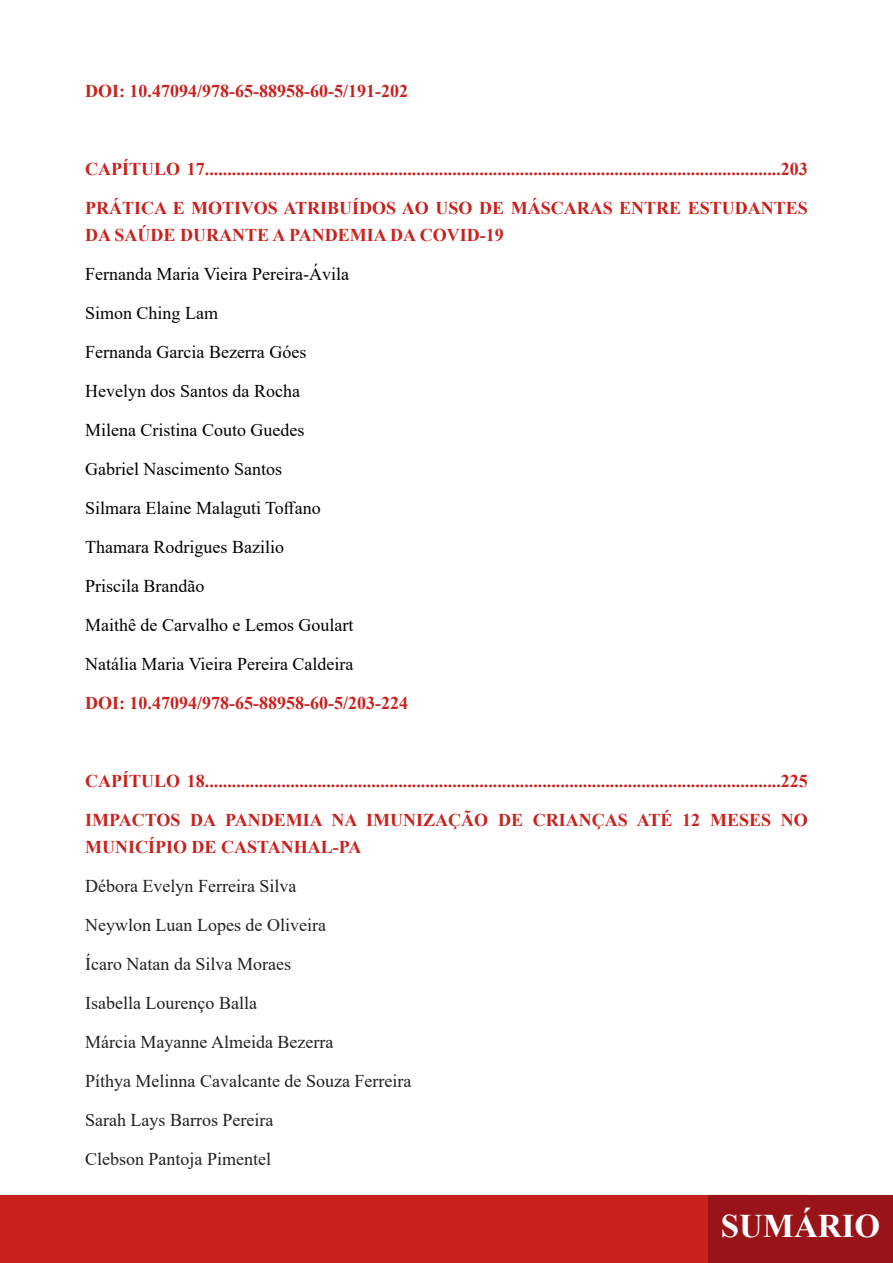
<style>
.page{position:relative;width:893px;height:1263px;background:#fff}
.page>*{position:absolute;margin:0;border:0;box-sizing:border-box;transform-origin:0 0}
.t1{font:700 33px "Times New Roman";color:#fff}
.t2{font:700 18px/27px "Times New Roman";color:#c9211e}
.t3{font:18px "Times New Roman";color:#000}
.t4{font:18px "Times New Roman";color:#231f20}
</style>
<div class="page">
<div style="left:0;top:1195px;width:810px;height:68px;background:#c9211e"></div>
<div style="left:709px;top:1196px;width:183px;height:66px;background:#991418"></div>
<div style="left:708px;top:1195px;width:185px;height:68px;border:2px solid #991418"></div>
<p class="t2" style="left:85px;top:77px;width:324px">DOI: 10.47094/978-65-88958-60-5/191-202</p>
<p class="t2" style="left:85px;top:155px;width:724px">CAPÍTULO 17................................................................................................................................203</p>
<p class="t2" style="left:85px;top:194px;width:724px">PRÁTICA E MOTIVOS ATRIBUÍDOS AO USO DE MÁSCARAS ENTRE ESTUDANTES<br>DA SAÚDE DURANTE A PANDEMIA DA COVID-19</p>
<p class="t3" style="left:85px;top:262px;width:265px">Fernanda Maria Vieira Pereira-Ávila</p>
<p class="t3" style="left:85px;top:301px;width:135px">Simon Ching Lam</p>
<p class="t3" style="left:85px;top:340px;width:223px">Fernanda Garcia Bezerra Góes</p>
<p class="t3" style="left:85px;top:379px;width:216px">Hevelyn dos Santos da Rocha</p>
<p class="t3" style="left:85px;top:418px;width:221px">Milena Cristina Couto Guedes</p>
<p class="t3" style="left:85px;top:457px;width:198px">Gabriel Nascimento Santos</p>
<p class="t3" style="left:85px;top:496px;width:237px">Silmara Elaine Malaguti Toffano</p>
<p class="t3" style="left:85px;top:535px;width:200px">Thamara Rodrigues Bazilio</p>
<p class="t3" style="left:85px;top:574px;width:121px">Priscila Brandão</p>
<p class="t3" style="left:85px;top:613px;width:270px">Maithê de Carvalho e Lemos Goulart</p>
<p class="t3" style="left:85px;top:652px;width:270px">Natália Maria Vieira Pereira Caldeira</p>
<p class="t2" style="left:85px;top:689px;width:324px">DOI: 10.47094/978-65-88958-60-5/203-224</p>
<p class="t2" style="left:85px;top:767px;width:724px">CAPÍTULO 18................................................................................................................................225</p>
<p class="t2" style="left:85px;top:806px;width:724px">IMPACTOS DA PANDEMIA NA IMUNIZAÇÃO DE CRIANÇAS ATÉ 12 MESES NO<br>MUNICÍPIO DE CASTANHAL-PA</p>
<p class="t4" style="left:85px;top:874px;width:213px">Débora Evelyn Ferreira Silva</p>
<p class="t4" style="left:85px;top:913px;width:242px">Neywlon Luan Lopes de Oliveira</p>
<p class="t4" style="left:85px;top:952px;width:207px">Ícaro Natan da Silva Moraes</p>
<p class="t4" style="left:85px;top:991px;width:173px">Isabella Lourenço Balla</p>
<p class="t4" style="left:85px;top:1030px;width:250px">Márcia Mayanne Almeida Bezerra</p>
<p class="t4" style="left:85px;top:1069px;width:328px">Píthya Melinna Cavalcante de Souza Ferreira</p>
<p class="t4" style="left:85px;top:1108px;width:190px">Sarah Lays Barros Pereira</p>
<p class="t4" style="left:85px;top:1147px;width:188px">Clebson Pantoja Pimentel</p>
<h1 class="t1" style="left:721px;top:1202px;width:161px">SUMÁRIO</h1>
</div>
